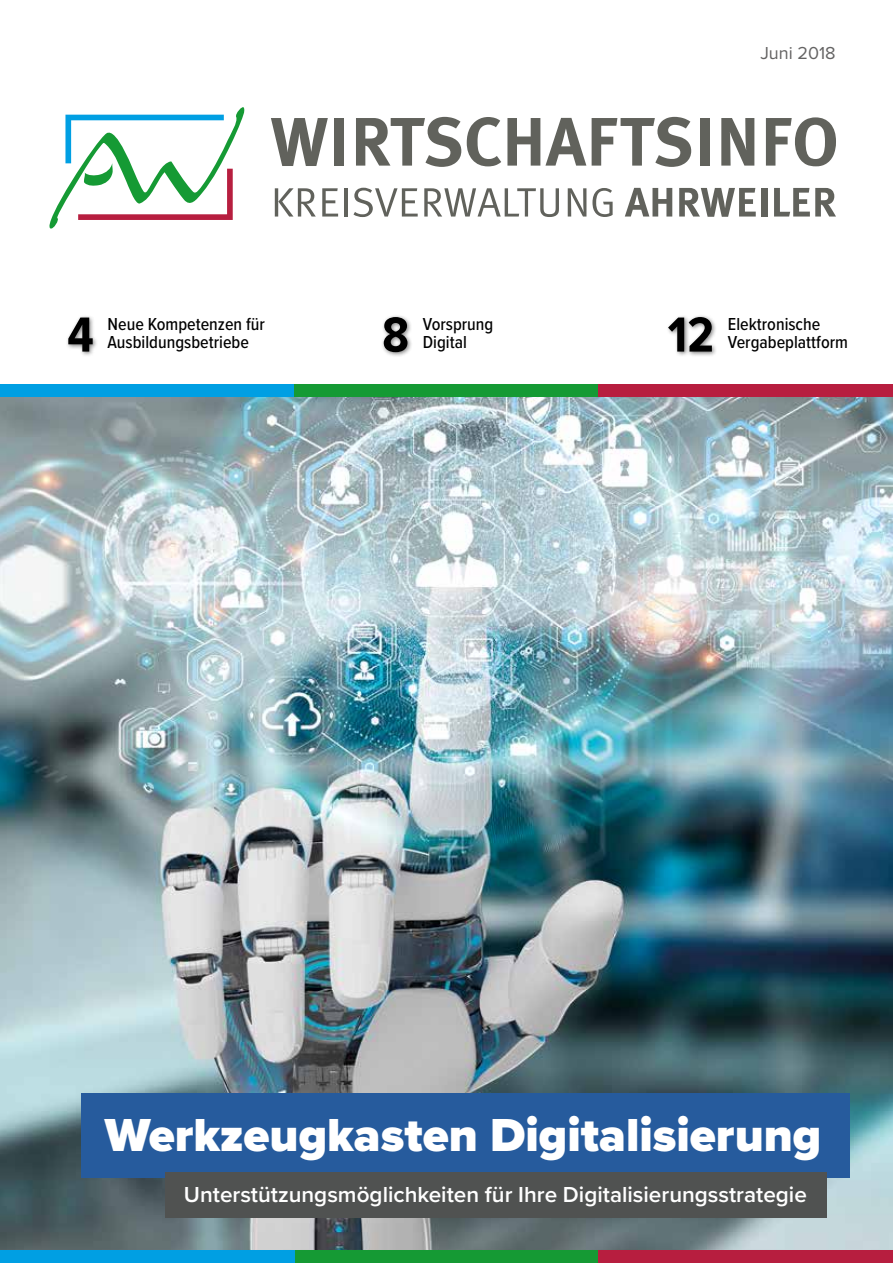
<style>
.page{position:relative;width:893px;height:1263px;background:#fff}
.page>*{position:absolute;margin:0;border:0;box-sizing:border-box;transform-origin:0 0}
.t1{font:700 51px "Proxima Nova Cond";color:#000}
.t2{font:900 48px "Proxima Nova";color:#fff}
.t3{font:600 22.5px "Proxima Nova";color:#fff}
.t4{font:500 18px "Proxima Nova Cond";color:#000}
.t5{font:18px "Proxima Nova";color:#646363}
</style>
<div class="page">
<img style="left:0;top:397px;width:893px;height:853px">
<svg style="left:275px;top:188px;width:41px;height:29px"></svg>
<svg style="left:322px;top:188px;width:16px;height:29px"></svg>
<hr style="left:344px;top:188px;width:4px;height:29px;background:#61625c">
<svg style="left:353px;top:188px;width:65px;height:29px"></svg>
<svg style="left:424px;top:188px;width:135px;height:29px"></svg>
<svg style="left:568px;top:188px;width:18px;height:29px"></svg>
<svg style="left:592px;top:188px;width:21px;height:29px"></svg>
<svg style="left:625px;top:188px;width:47px;height:29px"></svg>
<svg style="left:679px;top:188px;width:77px;height:29px"></svg>
<div style="left:761px;top:188px;width:6px;height:29px;background:#61625c"></div>
<svg style="left:774px;top:188px;width:62px;height:29px"></svg>
<svg style="left:271px;top:118px;width:57px;height:48px"></svg>
<div style="left:334px;top:118px;width:10px;height:48px;background:#61625c"></div>
<svg style="left:356px;top:117px;width:105px;height:50px"></svg>
<svg style="left:467px;top:117px;width:34px;height:49px"></svg>
<svg style="left:507px;top:118px;width:79px;height:48px"></svg>
<svg style="left:592px;top:117px;width:99px;height:50px"></svg>
<div style="left:700px;top:118px;width:10px;height:48px;background:#61625c"></div>
<svg style="left:721px;top:118px;width:33px;height:48px"></svg>
<svg style="left:766px;top:117px;width:70px;height:49px"></svg>
<svg style="left:49px;top:107px;width:196px;height:122px"></svg>
<div style="left:65px;top:315px;width:34px;height:42px;background:#000;opacity:.5"></div>
<div style="left:381px;top:314px;width:32px;height:44px;background:#000;opacity:.5"></div>
<div style="left:665px;top:314px;width:53px;height:44px;background:#000;opacity:.5"></div>
<div style="left:0;top:1250px;width:295px;height:13px;background:#009fe3"></div>
<div style="left:295px;top:1250px;width:303px;height:13px;background:#159a34"></div>
<div style="left:598px;top:1250px;width:295px;height:13px;background:#b71e3f"></div>
<div style="left:81px;top:1094px;width:769px;height:84px;background:#265b9d"></div>
<div style="left:165px;top:1172px;width:662px;height:45px;background:#505251"></div>
<div style="left:0;top:384px;width:295px;height:13px;background:#009fe3"></div>
<div style="left:295px;top:384px;width:303px;height:13px;background:#159a34"></div>
<div style="left:598px;top:384px;width:295px;height:13px;background:#b71e3f"></div>
<h1 class="t1" style="left:67px;top:297px;width:28px">4</h1>
<p class="t4" style="left:108px;top:310px;width:159px">Neue Kompetenzen für</p>
<p class="t4" style="left:108px;top:328px;width:143px">Ausbildungsbetriebe</p>
<h1 class="t1" style="left:382px;top:297px;width:28px">8</h1>
<p class="t4" style="left:423px;top:310px;width:72px">Vorsprung</p>
<p class="t4" style="left:423px;top:328px;width:46px">Digital</p>
<p class="t5" style="left:760px;top:40px;width:77px">Juni 2018</p>
<h1 class="t1" style="left:668px;top:297px;width:48px">12</h1>
<p class="t4" style="left:728px;top:310px;width:94px">Elektronische</p>
<p class="t4" style="left:728px;top:328px;width:122px">Vergabeplattform</p>
<h2 class="t2" style="left:105px;top:1099px;width:718px">Werkzeugkasten Digitalisierung</h2>
<p class="t3" style="left:184px;top:1178px;width:624px">Unterstützungsmöglichkeiten für Ihre Digitalisierungsstrategie</p>
</div>
